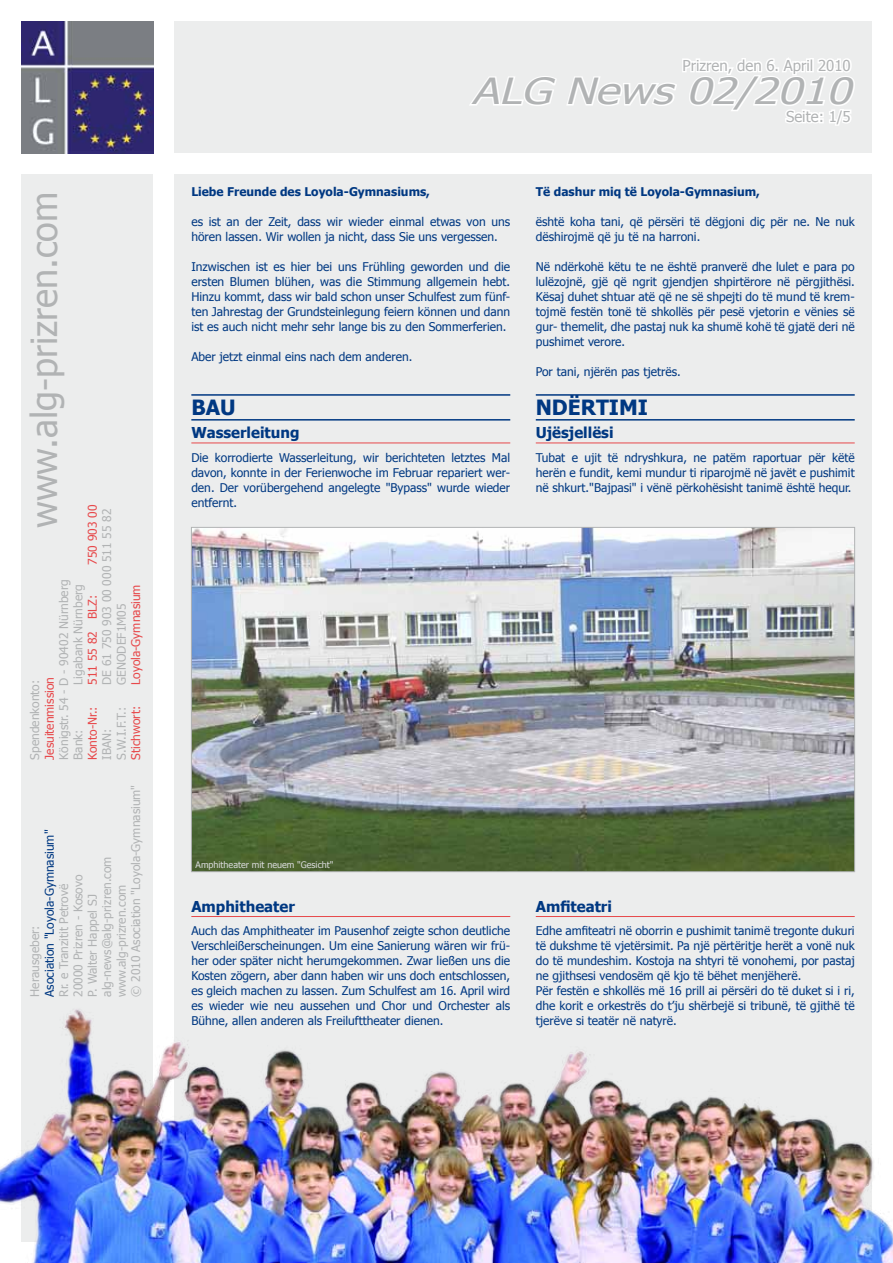
<style>
.page{position:relative;width:893px;height:1263px;background:#fff}
.page>*{position:absolute;margin:0;border:0;box-sizing:border-box;transform-origin:0 0}
.t1{font:36px "Tahoma";color:#b1b3b4}
.t2{font:italic 36px "Tahoma";color:#b1b3b4;scale:1.25 1}
.t3{font:700 21px "Tahoma";color:#003882}
.t4{font:700 15px "Tahoma";color:#003882}
.t5{font:15px "Tahoma";color:#b1b3b4}
.t6{font:12px/15px "Tahoma";color:#003882;text-align:justify}
.t7{font:12px "Tahoma";color:#b1b3b4}
.t8{font:12px "Tahoma";color:#e7494b}
.t9{font:700 12px "Tahoma";color:#003882}
.t10{font:9px "Tahoma";color:#d9dadb}
</style>
<div class="page">
<img style="left:21px;top:21px;width:132px;height:132px">
<div style="left:21px;top:174px;width:132px;height:1068px;background:#eceded"></div>
<div style="left:174px;top:174px;width:698px;height:1068px;background:#eceded"></div>
<img style="left:0;top:1009px;width:893px;height:254px">
<div style="left:174px;top:21px;width:698px;height:132px;background:#eceded"></div>
<svg style="left:470px;top:58px;width:385px;height:68px"></svg>
<hr style="left:536px;top:394px;width:319px;height:2px;background:#003882">
<hr style="left:536px;top:419px;width:319px;height:2px;background:#003882">
<hr style="left:536px;top:443px;width:319px;height:1px;background:#e7494b">
<hr style="left:536px;top:916px;width:319px;height:1px;background:#e7494b">
<hr style="left:191px;top:394px;width:319px;height:2px;background:#003882">
<hr style="left:191px;top:419px;width:319px;height:2px;background:#003882">
<hr style="left:191px;top:443px;width:319px;height:1px;background:#e7494b">
<hr style="left:191px;top:916px;width:319px;height:1px;background:#e7494b">
<img style="left:193px;top:529px;width:660px;height:341px">
<h1 class="t1" style="left:21px;top:528px;width:338px;rotate:-90deg">www.alg-prizren.com</h1>
<p class="t8" style="left:85px;top:565px;width:61px;rotate:-90deg">750 903 00</p>
<p class="t7" style="left:99px;top:685px;width:177px;rotate:-90deg">DE 61 750 903 00 000 511 55 82</p>
<p class="t7" style="left:56px;top:760px;width:182px;rotate:-90deg">Königstr. 54 - D - 90402 Nürnberg</p>
<p class="t7" style="left:70px;top:685px;width:102px;rotate:-90deg">Ligabank Nürnberg</p>
<p class="t8" style="left:128px;top:685px;width:102px;rotate:-90deg">Loyola-Gymnasium</p>
<p class="t8" style="left:85px;top:685px;width:91px;rotate:-90deg">511 55 82 BLZ:</p>
<p class="t7" style="left:114px;top:685px;width:83px;rotate:-90deg">GENODEF1M05</p>
<p class="t8" style="left:42px;top:760px;width:84px;rotate:-90deg">Jesuitenmission</p>
<p class="t7" style="left:27px;top:760px;width:81px;rotate:-90deg">Spendenkonto:</p>
<p class="t8" style="left:128px;top:760px;width:55px;rotate:-90deg">Stichwort:</p>
<p class="t8" style="left:85px;top:760px;width:55px;rotate:-90deg">Konto-Nr.:</p>
<p class="t7" style="left:114px;top:760px;width:55px;rotate:-90deg">S.W.I.F.T.:</p>
<p class="t7" style="left:99px;top:760px;width:32px;rotate:-90deg">IBAN:</p>
<p class="t7" style="left:70px;top:760px;width:32px;rotate:-90deg">Bank:</p>
<p class="t7" style="left:128px;top:997px;width:213px;rotate:-90deg">© 2010 Asociation "Loyola-Gymnasium"</p>
<p class="t6" style="left:41px;top:997px;width:169px;rotate:-90deg">Asociation "Loyola-Gymnasium"</p>
<p class="t7" style="left:99px;top:997px;width:142px;rotate:-90deg">alg-news@alg-prizren.com</p>
<p class="t7" style="left:70px;top:997px;width:124px;rotate:-90deg">20000 Prizren - Kosovo</p>
<p class="t7" style="left:56px;top:997px;width:114px;rotate:-90deg">Rr. e Tranzitit Petrovë</p>
<p class="t7" style="left:114px;top:997px;width:114px;rotate:-90deg">www.alg-prizren.com</p>
<p class="t7" style="left:85px;top:997px;width:104px;rotate:-90deg">P. Walter Happel SJ</p>
<p class="t7" style="left:27px;top:997px;width:73px;rotate:-90deg">Herausgeber:</p>
<p class="t5" style="left:682px;top:56px;width:170px">Prizren, den 6. April 2010</p>
<h1 class="t2" style="left:472px;top:68px;width:314px">ALG News02/2010</h1>
<p class="t5" style="left:786px;top:107px;width:66px">Seite: 1/5</p>
<p class="t9" style="left:191px;top:184px;width:240px">Liebe Freunde des Loyola-Gymnasiums,</p>
<p class="t6" style="left:191px;top:214px;width:320px">es ist an der Zeit, dass wir wieder einmal etwas von uns hören lassen. Wir wollen ja nicht, dass Sie uns vergessen.</p>
<p class="t6" style="left:191px;top:259px;width:320px">Inzwischen ist es hier bei uns Frühling geworden und die ersten Blumen blühen, was die Stimmung allgemein hebt.<br>Hinzu kommt, dass wir bald schon unser Schulfest zum fünf&shy;ten Jahrestag der Grundsteinlegung feiern können und dann ist es auch nicht mehr sehr lange bis zu den Sommerferien.</p>
<p class="t6" style="left:191px;top:349px;width:223px">Aber jetzt einmal eins nach dem anderen.</p>
<h2 class="t3" style="left:191px;top:394px;width:46px">BAU</h2>
<p class="t4" style="left:191px;top:423px;width:110px">Wasserleitung</p>
<p class="t6" style="left:191px;top:450px;width:320px">Die korrodierte Wasserleitung, wir berichteten letztes Mal davon, konnte in der Ferienwoche im Februar repariert wer&shy;den. Der vorübergehend angelegte "Bypass" wurde wieder entfernt.</p>
<p class="t9" style="left:536px;top:184px;width:226px">Të dashur miq të Loyola-Gymnasium,</p>
<p class="t6" style="left:536px;top:214px;width:320px">është koha tani, që përsëri të dëgjoni diç për ne. Ne nuk dëshirojmë që ju të na harroni.</p>
<p class="t6" style="left:536px;top:259px;width:320px">Në ndërkohë këtu te ne është pranverë dhe lulet e para po lulëzojnë, gjë që ngrit gjendjen shpirtërore në përgjithësi.<br>Kësaj duhet shtuar atë që ne së shpejti do të mund të krem&shy;tojmë festën tonë të shkollës për pesë vjetorin e vënies së gur- themelit, dhe pastaj nuk ka shumë kohë të gjatë deri në pushimet verore.</p>
<p class="t6" style="left:536px;top:364px;width:146px">Por tani, njërën pas tjetrës.</p>
<h2 class="t3" style="left:536px;top:394px;width:114px">NDËRTIMI</h2>
<p class="t4" style="left:536px;top:423px;width:79px">Ujësjellësi</p>
<p class="t6" style="left:536px;top:450px;width:320px">Tubat e ujit të ndryshkura, ne patëm raportuar për këtë herën e fundit, kemi mundur ti riparojmë në javët e pushimit në shkurt."Bajpasi" i vënë përkohësisht tanimë është hequr.</p>
<p class="t10" style="left:196px;top:858px;width:139px">Amphitheater mit neuem "Gesicht"</p>
<p class="t4" style="left:191px;top:897px;width:105px">Amphitheater</p>
<p class="t6" style="left:191px;top:923px;width:320px">Auch das Amphitheater im Pausenhof zeigte schon deutliche Verschleißerscheinungen. Um eine Sanierung wären wir frü&shy;her oder später nicht herumgekommen. Zwar ließen uns die Kosten zögern, aber dann haben wir uns doch entschlossen, es gleich machen zu lassen. Zum Schulfest am 16. April wird es wieder wie neu aussehen und Chor und Orchester als Bühne, allen anderen als Freilufttheater dienen.</p>
<p class="t4" style="left:536px;top:897px;width:78px">Amfiteatri</p>
<p class="t6" style="left:536px;top:923px;width:320px;text-align:left">Edhe amfiteatri në oborrin e pushimit tanimë tregonte dukuri të dukshme të vjetërsimit. Pa një përtëritje herët a vonë nuk do të mundeshim. Kostoja na shtyri të vonohemi, por pastaj ne gjithsesi vendosëm që kjo të bëhet menjëherë.<br>Për festën e shkollës më 16 prill ai përsëri do të duket si i ri, dhe korit e orkestrës do t’ju shërbejë si tribunë, të gjithë të tjerëve si teatër në natyrë.</p>
</div>
